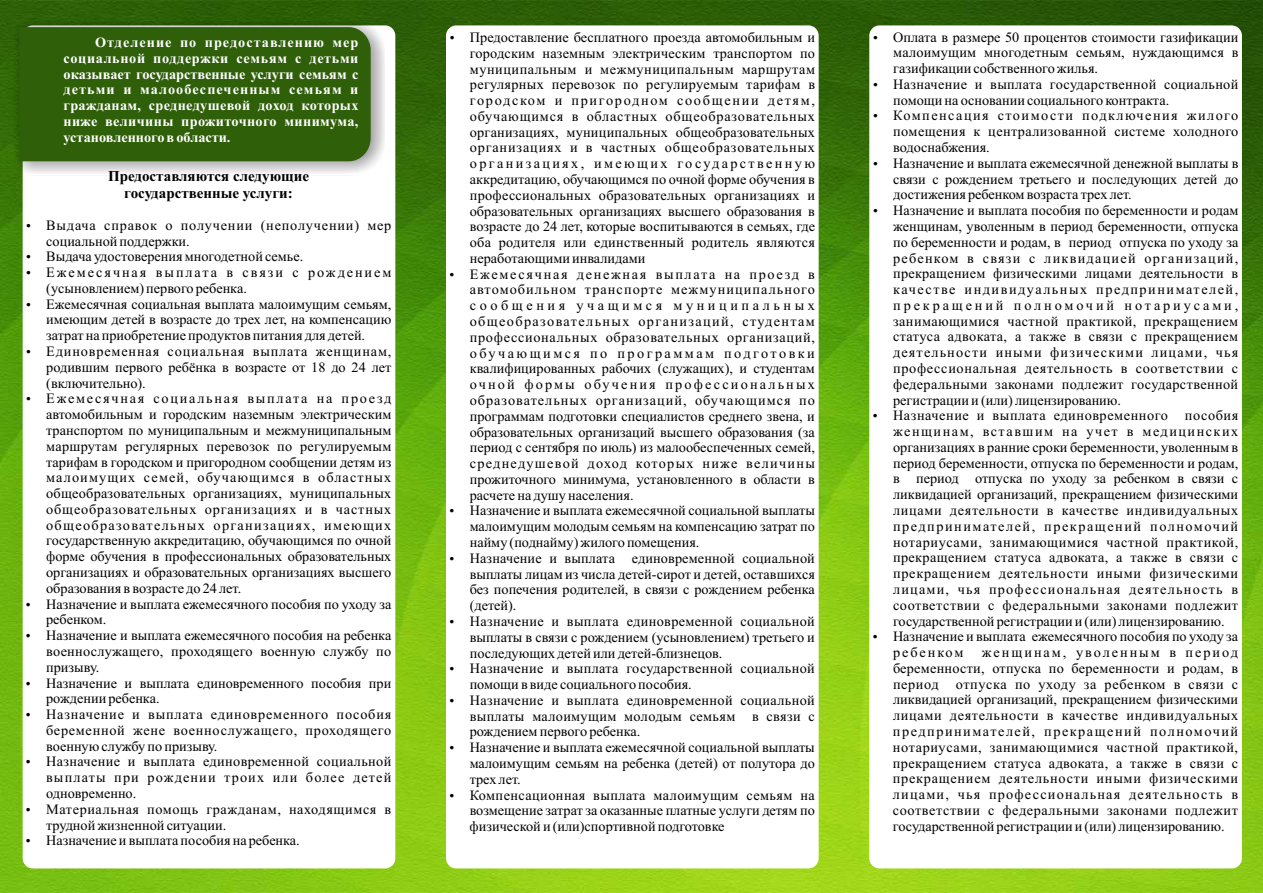
<style>
.page{position:relative;width:1263px;height:893px;background:#fff}
.page>*{position:absolute;margin:0;border:0;box-sizing:border-box;transform-origin:0 0}
.t1{font:700 15px/16.6px "Times New Roman";color:#000;text-align:center}
.t2{font:14.25px/15.8px "Times New Roman";letter-spacing:.01em;color:#000}
.t3{font:700 14.25px/15.8px "Times New Roman";color:#fff;text-align:justify}
</style>
<div class="page">
<img style="left:0;top:0;width:1262px;height:893px">
<div style="left:446px;top:25px;width:373px;height:843px;background:#fff;border-radius:10px"></div>
<div style="left:23px;top:25px;width:372px;height:843px;background:#fff;border-radius:10px"></div>
<div style="left:14px;top:21px;width:371px;height:154px;background:#231f20;opacity:.49"></div>
<div style="left:19px;top:27px;width:352px;height:134px;background:#2f5f09"></div>
<div style="left:869px;top:25px;width:373px;height:843px;background:#fff;border-radius:10px"></div>
<p class="t3" style="left:64px;top:36px;width:296px;text-indent:32px">Отделение по предоставлению мер социальной поддержки семьям с детьми оказывает государственные услуги семьям с детьми и малообеспеченным семьям и гражданам, среднедушевой доход которых ниже величины прожиточного минимума, установленного в области.</p>
<p class="t1" style="left:108px;top:170px;width:203px">Предоставляются следующие государственные услуги:</p>
<p class="t2" style="left:46px;top:218px;width:347px">Выдача справок о получении (неполучении) мер социальной поддержки.<br>Выдача удостоверения многодетной семье.<br>Ежемесячная выплата в связи с рождением (усыновлением) первого ребенка.<br>Ежемесячная социальная выплата малоимущим семьям, имеющим детей в возрасте до трех лет, на компенсацию затрат на приобретение продуктов питания для детей.<br>Единовременная социальная выплата женщинам, родившим первого ребёнка в возрасте от 18 до 24 лет (включительно).<br>Ежемесячная социальная выплата на проезд автомобильным и городским наземным электрическим транспортом по муниципальным и межмуниципальным маршрутам регулярных перевозок по регулируемым тарифам в городском и пригородном сообщении детям из малоимущих семей, обучающимся в областных общеобразовательных организациях, муниципальных общеобразовательных организациях и в частных общеобразовательных организациях, имеющих государственную аккредитацию, обучающимся по очной форме обучения в профессиональных образовательных организациях и образовательных организациях высшего образования в возрасте до 24 лет.<br>Назначение и выплата ежемесячного пособия по уходу за ребенком.<br>Назначение и выплата ежемесячного пособия на ребенка военнослужащего, проходящего военную службу по призыву.<br>Назначение и выплата единовременного пособия при рождении ребенка.<br>Назначение и выплата единовременного пособия беременной жене военнослужащего, проходящего военную службу по призыву.<br>Назначение и выплата единовременной социальной выплаты при рождении троих или более детей одновременно.<br>Материальная помощь гражданам, находящимся в трудной жизненной ситуации.<br>Назначение и выплата пособия на ребенка.</p>
<p class="t2" style="left:470px;top:31px;width:347px">Предоставление бесплатного проезда автомобильным и городским наземным электрическим транспортом по муниципальным и межмуниципальным маршрутам регулярных перевозок по регулируемым тарифам в городском и пригородном сообщении детям, обучающимся в областных общеобразовательных организациях, муниципальных общеобразовательных организациях и в частных общеобразовательных организациях, имеющих государственную аккредитацию, обучающимся по очной форме обучения в профессиональных образовательных организациях и образовательных организациях высшего образования в возрасте до 24 лет, которые воспитываются в семьях, где оба родителя или единственный родитель являются неработающими инвалидами<br>Ежемесячная денежная выплата на проезд в автомобильном транспорте межмуниципального сообщения учащимся муниципальных общеобразовательных организаций, студентам профессиональных образовательных организаций, обучающимся по программам подготовки квалифицированных рабочих (служащих), и студентам очной формы обучения профессиональных образовательных организаций, обучающимся по программам подготовки специалистов среднего звена, и образовательных организаций высшего образования (за период с сентября по июль) из малообеспеченных семей, среднедушевой доход которых ниже величины прожиточного минимума, установленного в области в расчете на душу населения.<br>Назначение и выплата ежемесячной социальной выплаты малоимущим молодым семьям на компенсацию затрат по найму (поднайму) жилого помещения.<br>Назначение и выплата единовременной социальной выплаты лицам из числа детей-сирот и детей, оставшихся без попечения родителей, в связи с рождением ребенка (детей).<br>Назначение и выплата единовременной социальной выплаты в связи с рождением (усыновлением) третьего и последующих детей или детей-близнецов.<br>Назначение и выплата государственной социальной помощи в виде социального пособия.<br>Назначение и выплата единовременной социальной выплаты малоимущим молодым семьям в связи с рождением первого ребенка.<br>Назначение и выплата ежемесячной социальной выплаты малоимущим семьям на ребенка (детей) от полутора до трех лет.<br>Компенсационная выплата малоимущим семьям на возмещение затрат за оказанные платные услуги детям по физической и (или)спортивной подготовке</p>
<p class="t2" style="left:893px;top:30px;width:347px">Оплата в размере 50 процентов стоимости газификации малоимущим многодетным семьям, нуждающимся в газификации собственного жилья.<br>Назначение и выплата государственной социальной помощи на основании социального контракта.<br>Компенсация стоимости подключения жилого помещения к централизованной системе холодного водоснабжения.<br>Назначение и выплата ежемесячной денежной выплаты в связи с рождением третьего и последующих детей до достижения ребенком возраста трех лет.<br>Назначение и выплата пособия по беременности и родам женщинам, уволенным в период беременности, отпуска по беременности и родам, в период отпуска по уходу за ребенком в связи с ликвидацией организаций, прекращением физическими лицами деятельности в качестве индивидуальных предпринимателей, прекращений полномочий нотариусами, занимающимися частной практикой, прекращением статуса адвоката, а также в связи с прекращением деятельности иными физическими лицами, чья профессиональная деятельность в соответствии с федеральными законами подлежит государственной регистрации и (или) лицензированию.<br>Назначение и выплата единовременного пособия женщинам, вставшим на учет в медицинских организациях в ранние сроки беременности, уволенным в период беременности, отпуска по беременности и родам, в период отпуска по уходу за ребенком в связи с ликвидацией организаций, прекращением физическими лицами деятельности в качестве индивидуальных предпринимателей, прекращений полномочий нотариусами, занимающимися частной практикой, прекращением статуса адвоката, а также в связи с прекращением деятельности иными физическими лицами, чья профессиональная деятельность в соответствии с федеральными законами подлежит государственной регистрации и (или) лицензированию.<br>Назначение и выплата ежемесячного пособия по уходу за ребенком</p>
<p class="t2" style="left:893px;top:646px;width:347px;text-align:justify;text-indent:89px">женщинам, уволенным в период беременности, отпуска по беременности и родам, в период отпуска по уходу за ребенком в связи с ликвидацией организаций, прекращением физическими лицами деятельности в качестве индивидуальных предпринимателей, прекращений полномочий нотариусами, занимающимися частной практикой, прекращением статуса адвоката, а также в связи с прекращением деятельности иными физическими лицами, чья профессиональная деятельность в соответствии с федеральными законами подлежит государственной регистрации и (или) лицензированию.</p>
</div>
